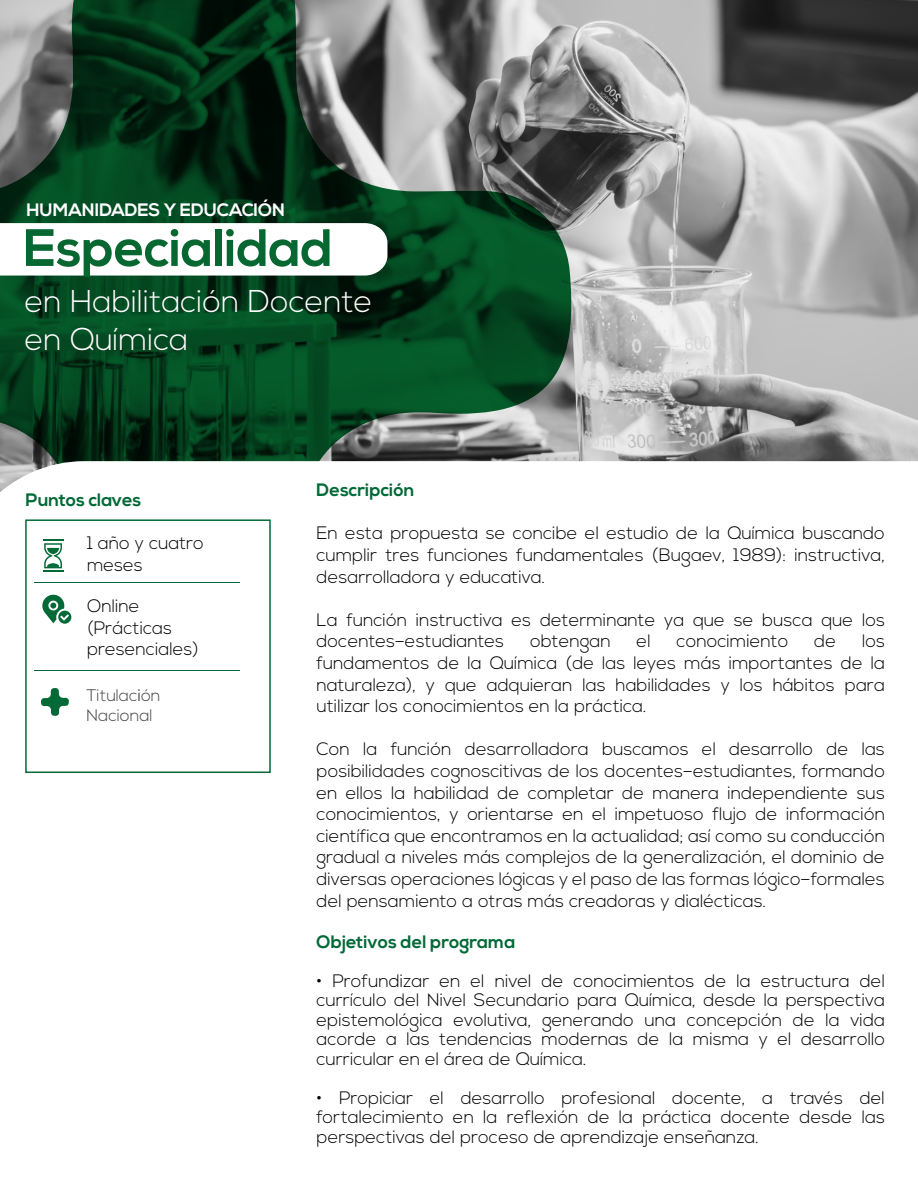
<style>
.page{position:relative;width:918px;height:1188px;background:#fff}
.page>*{position:absolute;margin:0;border:0;box-sizing:border-box;transform-origin:0 0}
.t1{font:700 52.5px "Nexa";letter-spacing:-.005em;color:#066730}
.t2{font:300 31.5px/37.8px "Nexa";color:#fff}
.t3{font:300 18px/21.6px "Nexa";color:#000;text-align:justify}
.t4{font:700 18px "Nexa";color:#026937}
.t5{font:700 18px "Nexa";letter-spacing:-.005em;color:#fff}
.t6{font:300 16.65px/20.1px "Nexa";color:#414042}
.s1{color:#000}
</style>
<div class="page">
<img style="left:571px;top:0;width:347px;height:461px">
<svg style="left:0;top:0;width:571px;height:461px;background:#2c543d"></svg>
<svg style="left:0;top:223px;width:387px;height:53px"></svg>
<svg style="left:42px;top:595px;width:29px;height:29px"></svg>
<hr style="left:34px;top:671px;width:205px;height:1px;background:#026937">
<hr style="left:34px;top:583px;width:205px;height:1px;background:#026937">
<div style="left:25px;top:519px;width:246px;height:254px;border:2px solid #026937"></div>
<svg style="left:41px;top:688px;width:28px;height:28px"></svg>
<svg style="left:43px;top:539px;width:20px;height:32px"></svg>
<p class="t5" style="left:26px;top:199px;width:260px">HUMANIDADES Y EDUCACIÓN</p>
<h1 class="t1" style="left:24px;top:218px;width:311px">Especialidad</h1>
<h2 class="t2" style="left:25px;top:284px;width:349px">en Habilitación Docente en Química</h2>
<p class="t4" style="left:26px;top:489px;width:117px">Puntos claves</p>
<p class="t3" style="left:87px;top:533px;width:118px">1 año y cuatro meses</p>
<p class="t3" style="left:87px;top:596px;width:113px;text-align:left">Online (Prácticas presenciales)</p>
<p class="t6" style="left:86px;top:686px;width:76px">Titulac<span class="s1">i</span>ón<br>Nacional</p>
<p class="t4" style="left:316px;top:480px;width:100px">Descripción</p>
<p class="t3" style="left:316px;top:523px;width:570px">En esta propuesta se concibe el estudio de la Química buscando cumplir tres funciones fundamentales (Bugaev, 1989): instructiva, desarrolladora y educativa.</p>
<p class="t3" style="left:316px;top:610px;width:570px">La función instructiva es determinante ya que se busca que los docentes–estudiantes</p>
<p class="t3" style="left:530px;top:631px;width:82px">obtengan</p>
<p class="t3" style="left:637px;top:631px;width:16px">el</p>
<p class="t3" style="left:677px;top:631px;width:113px">conocimiento</p>
<p class="t3" style="left:814px;top:631px;width:23px">de</p>
<p class="t3" style="left:316px;top:631px;width:570px;text-indent:546px">los fundamentos de la Química (de las leyes más importantes de la naturaleza), y que adquieran las habilidades y los hábitos para utilizar los conocimientos en la práctica.</p>
<p class="t3" style="left:316px;top:739px;width:570px">Con la función desarrolladora buscamos el desarrollo de las posibilidades cognoscitivas de los docentes–estudiantes, formando en ellos la habilidad de completar de manera independiente sus conocimientos, y orientarse en el impetuoso flujo de información científica que encontramos en la actualidad; así como su conducción gradual a niveles más complejos de la generalización, el dominio de diversas operaciones lógicas y el paso de las formas lógico–formales del pensamiento a otras más creadoras y dialécticas.</p>
<p class="t4" style="left:316px;top:931px;width:200px">Objetivos del programa</p>
<p class="t3" style="left:316px;top:972px;width:570px;line-height:19.5px">• Profundizar en el nivel de conocimientos de la estructura del currículo del Nivel Secundario para Química, desde la perspectiva epistemológica evolutiva, generando una concepción de la vida acorde a las tendencias modernas de la misma y el desarrollo curricular en el área de Química.</p>
<p class="t3" style="left:316px;top:1089px;width:570px;line-height:19.5px">• Propiciar el desarrollo profesional docente, a través del fortalecimiento en la reflexión de la práctica docente desde las perspectivas del proceso de aprendizaje enseñanza.</p>
</div>
